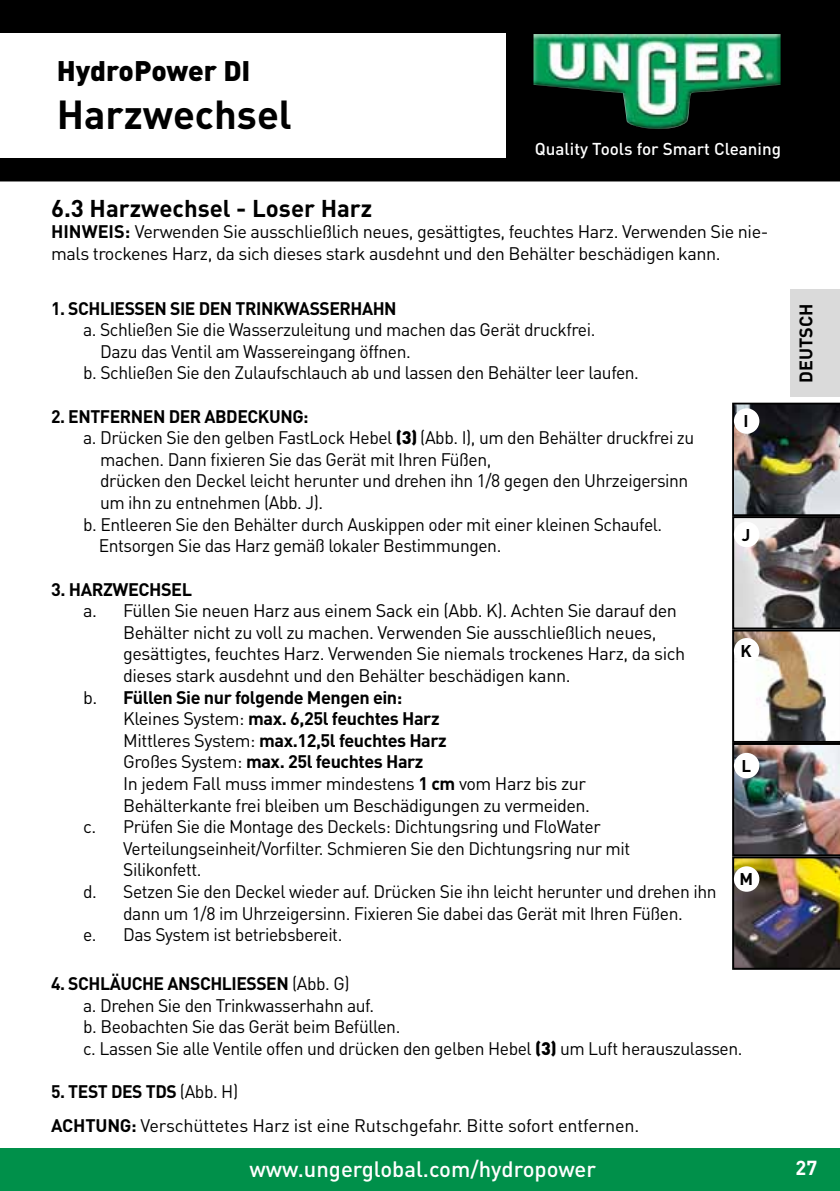
<style>
.page{position:relative;width:840px;height:1191px;background:#fff}
.page>*{position:absolute;margin:0;border:0;box-sizing:border-box;transform-origin:0 0}
.t1{font:700 40px "DIN Pro";color:#000}
.t2{font:900 28px "DIN Pro";color:#000}
.t3{font:700 24px "DIN Pro";color:#000}
.t4{font:500 22px "DIN Pro";color:#fff}
.t5{font:700 20px "DIN Pro";color:#fff}
.t6{font:18px/21.6px "DIN Pro";letter-spacing:-.025em;color:#000}
.t7{font:700 18px "DIN Pro";letter-spacing:-.025em;color:#000}
.t8{font:700 18px "DIN Pro";color:#000}
.t9{font:500 17px "DIN Pro";color:#fff}
.t10{font:700 16.8px "DIN Pro";color:#000}
.s1{font-weight:700}
.s2{font-weight:900}
.s3{font-weight:400}
</style>
<div class="page">
<div style="left:0;top:0;width:839px;height:181px;background:#000"></div>
<div style="left:0;top:1148px;width:839px;height:43px;background:#00904a"></div>
<img style="left:533px;top:34px;width:247px;height:96px">
<div style="left:0;top:34px;width:505px;height:124px;background:#fff"></div>
<img style="left:732px;top:403px;width:107px;height:566px">
<div style="left:733px;top:408px;width:26px;height:26px;background:#fff;border-radius:50%"></div>
<div style="left:733px;top:522px;width:26px;height:25px;background:#fff;border-radius:50%"></div>
<div style="left:733px;top:638px;width:26px;height:25px;background:#fff;border-radius:50%"></div>
<div style="left:733px;top:753px;width:26px;height:25px;background:#fff;border-radius:50%"></div>
<div style="left:733px;top:866px;width:26px;height:25px;background:#fff;border-radius:50%"></div>
<div style="left:790px;top:289px;width:49px;height:107px;background:#dadada"></div>
<h2 class="t2" style="left:57px;top:52px;width:195px">HydroPower DI</h2>
<h1 class="t1" style="left:57px;top:87px;width:236px">Harzwechsel</h1>
<p class="t9" style="left:534px;top:137px;width:247px">Quality Tools for Smart Cleaning</p>
<h3 class="t3" style="left:51px;top:192px;width:322px">6.3 Harzwechsel - Loser Harz</h3>
<p class="t6" style="left:51px;top:220px;width:718px"><span class="s1">HINWEIS:</span> Verwenden Sie ausschließlich neues, gesättigtes, feuchtes Harz. Verwenden Sie nie&shy;mals trockenes Harz, da sich dieses stark ausdehnt und den Behälter beschädigen kann.</p>
<p class="t7" style="left:51px;top:296px;width:347px">1. SCHLIESSEN SIE DEN TRINKWASSERHAHN</p>
<p class="t6" style="left:83px;top:318px;width:513px">a. Schließen Sie die Wasserzuleitung und machen das Gerät druckfrei.</p>
<p class="t6" style="left:100px;top:340px;width:312px">Dazu das Ventil am Wassereingang öffnen.</p>
<p class="t6" style="left:83px;top:361px;width:557px">b. Schließen Sie den Zulaufschlauch ab und lassen den Behälter leer laufen.</p>
<p class="t7" style="left:51px;top:404px;width:259px">2. ENTFERNEN DER ABDECKUNG:</p>
<p class="t6" style="left:83px;top:426px;width:612px">a. Drücken Sie den gelben FastLock Hebel <span class="s2">(3)</span> (Abb. I), um den Behälter druckfrei zu</p>
<p class="t6" style="left:100px;top:448px;width:392px">machen. Dann fixieren Sie das Gerät mit Ihren Füßen,</p>
<p class="t6" style="left:100px;top:469px;width:589px">drücken den Deckel leicht herunter und drehen ihn 1/8 gegen den Uhrzeigersinn</p>
<p class="t6" style="left:100px;top:491px;width:224px">um ihn zu entnehmen (Abb. J).</p>
<p class="t6" style="left:83px;top:512px;width:580px">b. Entleeren Sie den Behälter durch Auskippen oder mit einer kleinen Schaufel.</p>
<p class="t6" style="left:99px;top:534px;width:404px">Entsorgen Sie das Harz gemäß lokaler Bestimmungen.</p>
<p class="t7" style="left:51px;top:577px;width:142px">3. HARZWECHSEL</p>
<p class="t6" style="left:83px;top:599px;width:595px">a. Füllen Sie neuen Harz aus einem Sack ein (Abb. K). Achten Sie darauf den</p>
<p class="t6" style="left:123px;top:620px;width:534px">Behälter nicht zu voll zu machen. Verwenden Sie ausschließlich neues,</p>
<p class="t6" style="left:123px;top:642px;width:563px">gesättigtes, feuchtes Harz. Verwenden Sie niemals trockenes Harz, da sich</p>
<p class="t6" style="left:123px;top:664px;width:448px">dieses stark ausdehnt und den Behälter beschädigen kann.</p>
<p class="t7" style="left:83px;top:685px;width:320px"><span class="s3">b.</span> Füllen Sie nur folgende Mengen ein:</p>
<p class="t7" style="left:123px;top:706px;width:318px"><span class="s3">Kleines System:</span> max. 6,25l feuchtes Harz</p>
<p class="t7" style="left:123px;top:728px;width:325px"><span class="s3">Mittleres System:</span> max.12,5l feuchtes Harz</p>
<p class="t7" style="left:123px;top:749px;width:302px"><span class="s3">Großes System:</span> max. 25l feuchtes Harz</p>
<p class="t6" style="left:123px;top:772px;width:464px">In jedem Fall muss immer mindestens <span class="s1">1 cm</span> vom Harz bis zur</p>
<p class="t6" style="left:123px;top:793px;width:468px">Behälterkante frei bleiben um Beschädigungen zu vermeiden.</p>
<p class="t6" style="left:83px;top:815px;width:519px">c. Prüfen Sie die Montage des Deckels: Dichtungsring und FloWater</p>
<p class="t6" style="left:123px;top:836px;width:508px">Verteilungseinheit/Vorfilter. Schmieren Sie den Dichtungsring nur mit</p>
<p class="t6" style="left:123px;top:858px;width:80px">Silikonfett.</p>
<p class="t6" style="left:83px;top:880px;width:634px">d. Setzen Sie den Deckel wieder auf. Drücken Sie ihn leicht herunter und drehen ihn</p>
<p class="t6" style="left:123px;top:901px;width:560px">dann um 1/8 im Uhrzeigersinn. Fixieren Sie dabei das Gerät mit Ihren Füßen.</p>
<p class="t6" style="left:83px;top:923px;width:260px">e. Das System ist betriebsbereit.</p>
<p class="t6" style="left:83px;top:972px;width:660px;text-indent:-32px"><span class="s1">4. SCHLÄUCHE ANSCHLIESSEN</span> (Abb. G)<br>a. Drehen Sie den Trinkwasserhahn auf.<br>b. Beobachten Sie das Gerät beim Befüllen.<br>c. Lassen Sie alle Ventile offen und drücken den gelben Hebel <span class="s2">(3)</span> um Luft herauszulassen.</p>
<p class="t6" style="left:51px;top:1074px;width:589px;line-height:33.6px"><span class="s1">5. TEST DES TDS</span> (Abb. H)<br><span class="s1">ACHTUNG:</span> Verschüttetes Harz ist eine Rutschgefahr. Bitte sofort entfernen.</p>
<p class="t10" style="left:743px;top:410px;width:7px">I</p>
<p class="t10" style="left:741px;top:523px;width:10px">J</p>
<p class="t10" style="left:740px;top:639px;width:13px">K</p>
<p class="t10" style="left:741px;top:754px;width:11px">L</p>
<p class="t10" style="left:739px;top:867px;width:15px">M</p>
<p class="t4" style="left:249px;top:1153px;width:348px">www.ungerglobal.com/hydropower</p>
<p class="t8" style="left:793px;top:383px;width:81px;rotate:-90deg">DEUTSCH</p>
<p class="t5" style="left:795px;top:1154px;width:23px">27</p>
</div>
